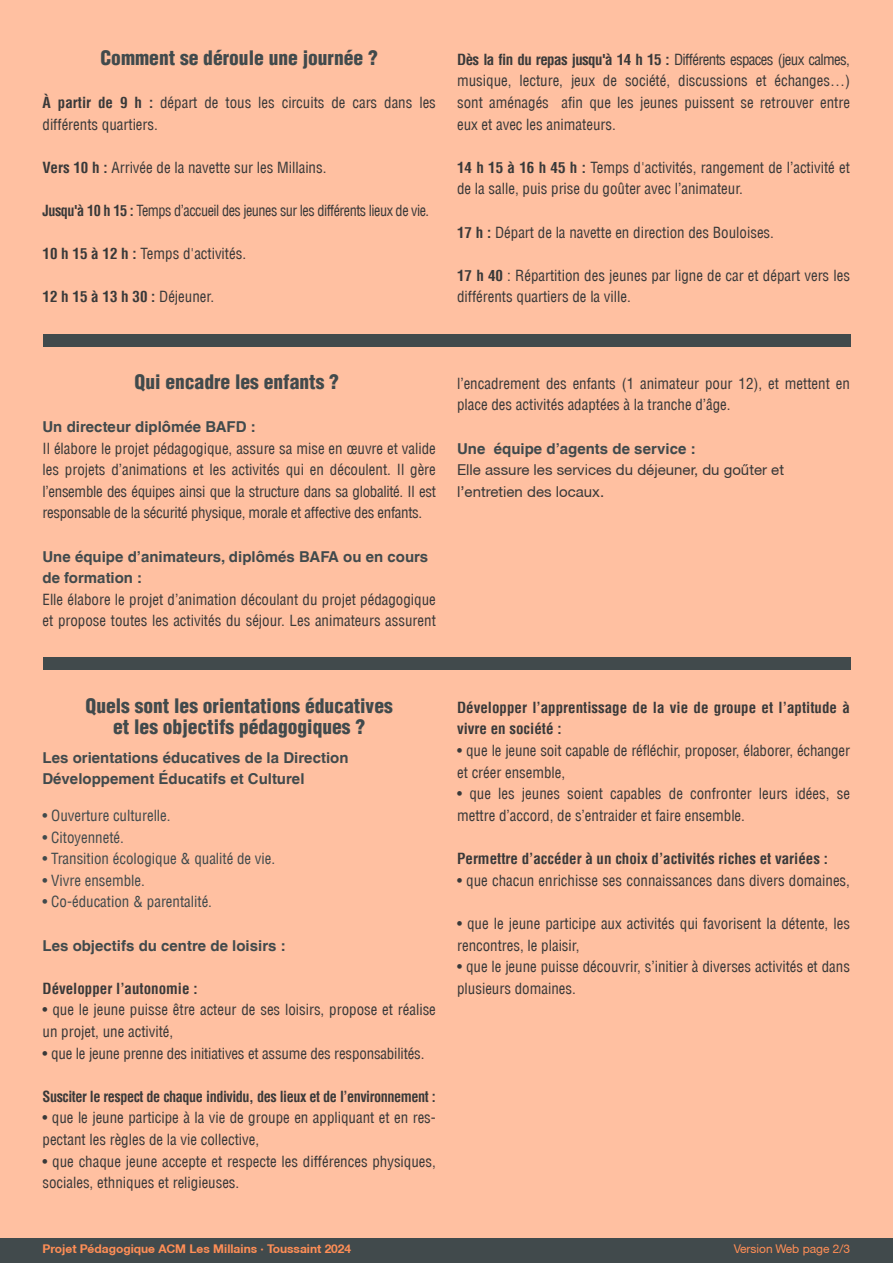
<style>
.page{position:relative;width:893px;height:1263px;background:#fff}
.page>*{position:absolute;margin:0;border:0;box-sizing:border-box;transform-origin:0 0}
.t1{font:900 condensed 19.5px/21.6px "Helvetica LT";color:#414a4c;text-align:center}
.t2{font:condensed 15px/21.6px "Helvetica LT";letter-spacing:-.005em;color:#393939}
.t3{font:700 15px/21.6px "Helvetica LT";color:#414a4c}
.t4{font:700 condensed 15px/21.6px "Helvetica LT";color:#393939}
.t5{font:condensed 15px "Helvetica LT";color:#414a4c}
.t6{font:15px/21.6px "Helvetica Neue CE";color:#393939}
.t7{font:condensed 15px "Helvetica LT";letter-spacing:-.035em;color:#393939;scale:.95 1}
.t8{font:700 condensed 15px "Helvetica LT";letter-spacing:-.03em;color:#393939;scale:.95 1}
.t9{font:700 12px "Helvetica Neue CE";color:#ff8e56}
.t10{font:12px "Helvetica Neue CE";color:#ff8e56}
.s1{font-weight:700}
.s2{font-weight:400}
</style>
<div class="page">
<div style="left:0;top:0;width:893px;height:1262px;background:#ffc0a1"></div>
<div style="left:43px;top:334px;width:807px;height:13px;background:#414a4c"></div>
<div style="left:0;top:1238px;width:893px;height:25px;background:#414a4c"></div>
<div style="left:43px;top:657px;width:807px;height:13px;background:#414a4c"></div>
<h1 class="t1" style="left:100px;top:47px;width:279px">Comment se déroule une journée ?</h1>
<p class="t2" style="left:43px;top:92px;width:395px"><span class="s1">À partir de 9 h :</span> départ de tous les circuits de cars dans les différents quartiers.</p>
<p class="t2" style="left:43px;top:156px;width:285px"><span class="s1">Vers 10 h :</span> Arrivée de la navette sur les Millains.</p>
<p class="t7" style="left:43px;top:201px;width:408px"><span class="s1">Jusqu'à 10 h 15 :</span> Temps d’accueil des jeunes sur les différents lieux de vie.</p>
<p class="t2" style="left:43px;top:243px;width:205px"><span class="s1">10 h 15 à 12 h :</span> Temps d'activités.</p>
<p class="t4" style="left:43px;top:286px;width:173px">12 h 15 à 13 h 30 : <span class="s2">Déjeuner.</span></p>
<p class="t2" style="left:457px;top:48px;width:394px;text-align:justify"><span class="s1">Dès la fin du repas jusqu'à 14 h 15 :</span> Différents espaces (jeux calmes, musique, lecture, jeux de société, discussions et échanges…) sont aménagés afin que les jeunes puissent se retrouver entre eux et avec les animateurs.</p>
<p class="t2" style="left:457px;top:156px;width:394px"><span class="s1">14 h 15 à 16 h 45 h :</span> Temps d'activités, rangement de l’activité et de la salle, puis prise du goûter avec l’animateur.</p>
<p class="t2" style="left:457px;top:221px;width:318px"><span class="s1">17 h :</span> Départ de la navette en direction des Bouloises.</p>
<p class="t2" style="left:457px;top:264px;width:394px"><span class="s1">17 h 40</span> : Répartition des jeunes par ligne de car et départ vers les différents quartiers de la ville.</p>
<h1 class="t1" style="left:135px;top:371px;width:206px">Qui encadre les enfants ?</h1>
<p class="t3" style="left:43px;top:416px;width:215px">Un directeur diplômée BAFD :</p>
<p class="t2" style="left:43px;top:437px;width:395px;text-align:justify">Il élabore le projet pédagogique, assure sa mise en œuvre et valide les projets d’animations et les activités qui en découlent. Il gère l’ensemble des équipes ainsi que la structure dans sa globalité. Il est responsable de la sécurité physique, morale et affective des enfants.</p>
<p class="t3" style="left:43px;top:545px;width:387px">Une équipe d’animateurs, diplômés BAFA ou en cours de formation :</p>
<p class="t2" style="left:43px;top:588px;width:395px">Elle élabore le projet d’animation découlant du projet pédagogique et propose toutes les activités du séjour. Les animateurs assurent</p>
<p class="t2" style="left:457px;top:372px;width:394px">l’encadrement des enfants (1 animateur pour 12), et mettent en place des activités adaptées à la tranche d’âge.</p>
<p class="t3" style="left:457px;top:437px;width:240px">Une équipe d’agents de service :</p>
<p class="t6" style="left:457px;top:461px;width:328px">Elle assure les services du déjeuner, du goűter et l’entretien des locaux.</p>
<h1 class="t1" style="left:86px;top:695px;width:309px">Quels sont les orientations éducatives et les objectifs pédagogiques ?</h1>
<p class="t3" style="left:43px;top:747px;width:308px;line-height:21px">Les orientations éducatives de la Direction<br>Développement Éducatifs et Culturel</p>
<p class="t5" style="left:43px;top:806px;width:130px">• Ouverture culturelle.</p>
<p class="t5" style="left:43px;top:828px;width:83px">• Citoyenneté.</p>
<p class="t5" style="left:43px;top:849px;width:234px">• Transition écologique &amp; qualité de vie.</p>
<p class="t5" style="left:43px;top:871px;width:104px">• Vivre ensemble.</p>
<p class="t5" style="left:43px;top:892px;width:171px">• Co-éducation &amp; parentalité.</p>
<p class="t3" style="left:43px;top:934px;width:245px">Les objectifs du centre de loisirs :</p>
<p class="t4" style="left:43px;top:977px;width:157px">Développer l’autonomie :</p>
<p class="t2" style="left:43px;top:999px;width:395px">• que le jeune puisse être acteur de ses loisirs, propose et réalise un projet, une activité,</p>
<p class="t2" style="left:43px;top:1042px;width:383px">• que le jeune prenne des initiatives et assume des responsabilités.</p>
<p class="t8" style="left:43px;top:1087px;width:415px">Susciter le respect de chaque individu, des lieux et de l’environnement :</p>
<p class="t2" style="left:43px;top:1107px;width:395px">• que le jeune participe à la vie de groupe en appliquant et en res&shy;pectant les règles de la vie collective,</p>
<p class="t2" style="left:43px;top:1150px;width:395px">• que chaque jeune accepte et respecte les différences physiques, sociales, ethniques et religieuses.</p>
<p class="t4" style="left:457px;top:696px;width:394px">Développer l’apprentissage de la vie de groupe et l’aptitude à vivre en société :</p>
<p class="t2" style="left:457px;top:740px;width:394px">• que le jeune soit capable de réfléchir, proposer, élaborer, échanger et créer ensemble,</p>
<p class="t2" style="left:457px;top:783px;width:394px">• que les jeunes soient capables de confronter leurs idées, se mettre d’accord, de s’entraider et faire ensemble.</p>
<p class="t4" style="left:457px;top:848px;width:372px">Permettre d’accéder à un choix d’activités riches et variées :</p>
<p class="t2" style="left:457px;top:869px;width:394px">• que chacun enrichisse ses connaissances dans divers domaines,</p>
<p class="t2" style="left:457px;top:912px;width:394px">• que le jeune participe aux activités qui favorisent la détente, les rencontres, le plaisir,</p>
<p class="t2" style="left:457px;top:956px;width:394px">• que le jeune puisse découvrir, s’initier à diverses activités et dans plusieurs domaines.</p>
<p class="t9" style="left:43px;top:1244px;width:310px">Projet Pédagogique ACM Les Millains ⋅ Toussaint 2024</p>
<p class="t10" style="left:734px;top:1244px;width:118px">Version Web page 2/3</p>
</div>
